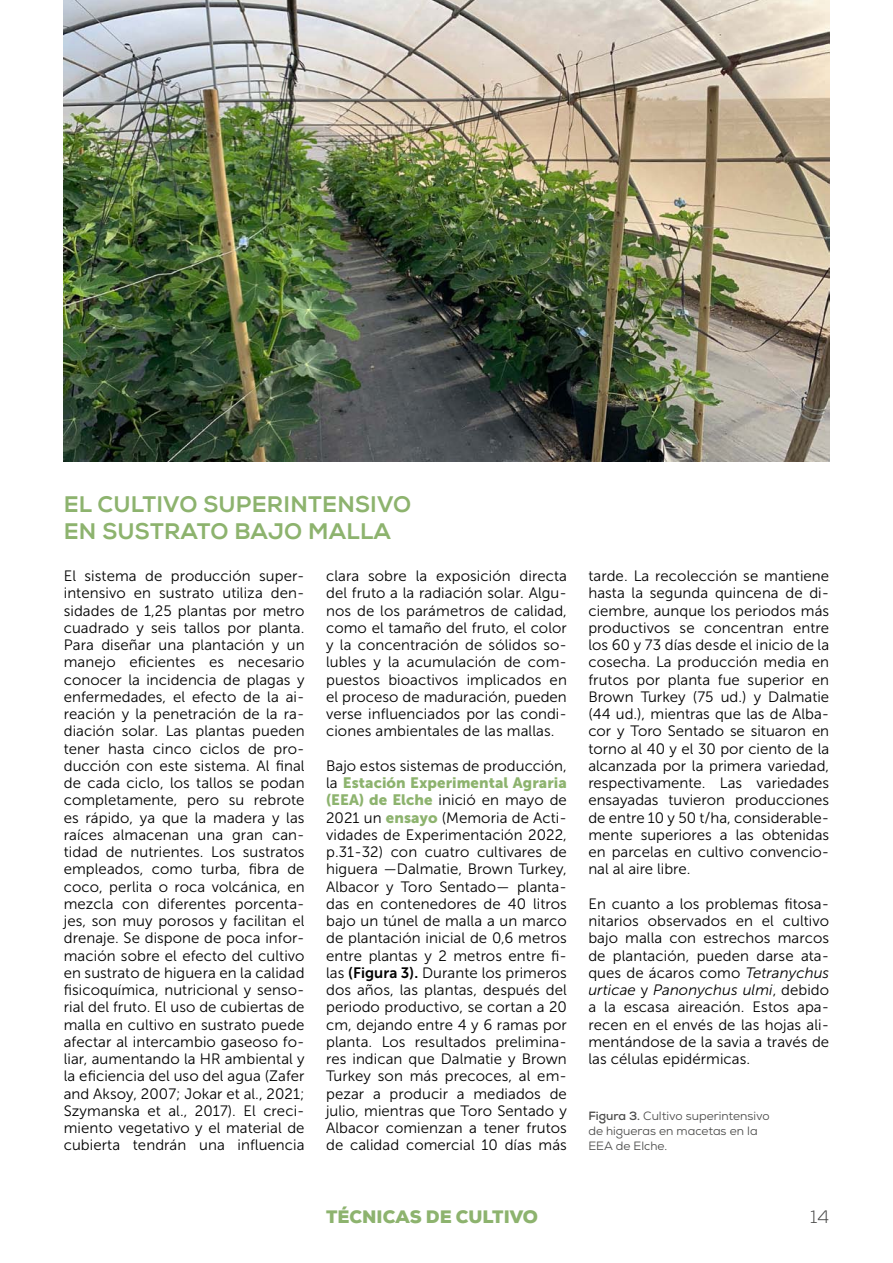
<style>
.page{position:relative;width:893px;height:1263px;background:#fff}
.page>*{position:absolute;margin:0;border:0;box-sizing:border-box;transform-origin:0 0}
.t1{font:800 22.5px/27px "Nexa";letter-spacing:.01em;color:#8db36e}
.t2{font:900 18px "Nexa";color:#8db36e}
.t3{font:300 18px "Nexa";color:#4a4a49}
.t4{font:15px/17.2px "Museo Sans 300";letter-spacing:.005em;color:#000;text-align:justify}
.t5{font:15px "Museo Sans 900";letter-spacing:.005em;color:#8db36e}
.t6{font:12px/15px "Nexa";color:#4a4a49}
.s1{font-family:"Museo Sans 300";color:#000}
.s2{font-family:"Museo Sans 900";color:#8db36e}
.s3{font-family:"Museo Sans 700"}
.s4{font-style:italic}
.s5{font-weight:700}
</style>
<div class="page">
<img style="left:64px;top:0;width:765px;height:461px">
<h1 class="t1" style="left:64px;top:491px;width:349px">EL CULTIVO SUPERINTENSIVO<br>EN SUSTRATO BAJO MALLA</h1>
<p class="t4" style="left:64px;top:567px;width:242px">El sistema de producción super&shy;intensivo en sustrato utiliza den&shy;sidades de 1,25 plantas por metro cuadrado y seis tallos por planta.<br>Para diseñar una plantación y un manejo eficientes es necesario conocer la incidencia de plagas y enfermedades, el efecto de la ai&shy;reación y la penetración de la ra&shy;diación solar. Las plantas pueden tener hasta cinco ciclos de pro&shy;ducción con este sistema. Al final de cada ciclo, los tallos se podan completamente, pero su rebrote es rápido, ya que la madera y las raíces almacenan una gran can&shy;tidad de nutrientes. Los sustratos empleados, como turba, fibra de coco, perlita o roca volcánica, en mezcla con diferentes porcenta&shy;jes, son muy porosos y facilitan el drenaje. Se dispone de poca infor&shy;mación sobre el efecto del cultivo en sustrato de higuera en la calidad fisicoquímica, nutricional y senso&shy;rial del fruto. El uso de cubiertas de malla en cultivo en sustrato puede afectar al intercambio gaseoso fo&shy;liar, aumentando la HR ambiental y la eficiencia del uso del agua (Zafer and Aksoy, 2007; Jokar et al., 2021; Szymanska et al., 2017). El creci&shy;miento vegetativo y el material de cubierta tendrán una influencia</p>
<p class="t4" style="left:326px;top:567px;width:242px">clara sobre la exposición directa del fruto a la radiación solar. Algu&shy;nos de los parámetros de calidad, como el tamaño del fruto, el color y la concentración de sólidos so&shy;lubles y la acumulación de com&shy;puestos bioactivos implicados en el proceso de maduración, pueden verse influenciados por las condi&shy;ciones ambientales de las mallas.</p>
<p class="t4" style="left:326px;top:757px;width:242px">Bajo estos sistemas de producción,</p>
<p class="t5" style="left:326px;top:774px;width:242px"><span class="s1">la</span> Estación Experimental Agraria</p>
<p class="t4" style="left:326px;top:792px;width:242px"><span class="s2">(EEA) de Elche</span> inició en mayo de 2021 un <span class="s2">ensayo</span> (Memoria de Acti&shy;vidades de Experimentación 2022, p.31-32) con cuatro cultivares de higuera —Dalmatie, Brown Turkey, Albacor y Toro Sentado— planta&shy;das en contenedores de 40 litros bajo un túnel de malla a un marco de plantación inicial de 0,6 metros entre plantas y 2 metros entre fi&shy;las <span class="s3">(Figura 3).</span> Durante los primeros dos años, las plantas, después del periodo productivo, se cortan a 20 cm, dejando entre 4 y 6 ramas por planta. Los resultados prelimina&shy;res indican que Dalmatie y Brown Turkey son más precoces, al em&shy;pezar a producir a mediados de julio, mientras que Toro Sentado y Albacor comienzan a tener frutos de calidad comercial 10 días más</p>
<p class="t4" style="left:588px;top:567px;width:242px">tarde. La recolección se mantiene hasta la segunda quincena de di&shy;ciembre, aunque los periodos más productivos se concentran entre los 60 y 73 días desde el inicio de la cosecha. La producción media en frutos por planta fue superior en Brown Turkey (75 ud.) y Dalmatie (44 ud.), mientras que las de Alba&shy;cor y Toro Sentado se situaron en torno al 40 y el 30 por ciento de la alcanzada por la primera variedad, respectivamente. Las variedades ensayadas tuvieron producciones de entre 10 y 50 t/ha, considerable&shy;mente superiores a las obtenidas en parcelas en cultivo convencio&shy;nal al aire libre.</p>
<p class="t4" style="left:588px;top:895px;width:242px">En cuanto a los problemas fitosa&shy;nitarios observados en el cultivo bajo malla con estrechos marcos de plantación, pueden darse ata&shy;ques de ácaros como <span class="s4">Tetranychus urticae</span> y <span class="s4">Panonychus ulmi</span>, debido a la escasa aireación. Estos apa&shy;recen en el envés de las hojas ali&shy;mentándose de la savia a través de las células epidérmicas.</p>
<p class="t6" style="left:588px;top:1108px;width:183px"><span class="s5">Figura 3.</span> Cultivo superintensivo de higueras en macetas en la<br>EEA de Elche.</p>
<p class="t2" style="left:326px;top:1205px;width:213px">TÉCNICAS DE CULTIVO</p>
<p class="t3" style="left:810px;top:1206px;width:21px">14</p>
</div>
